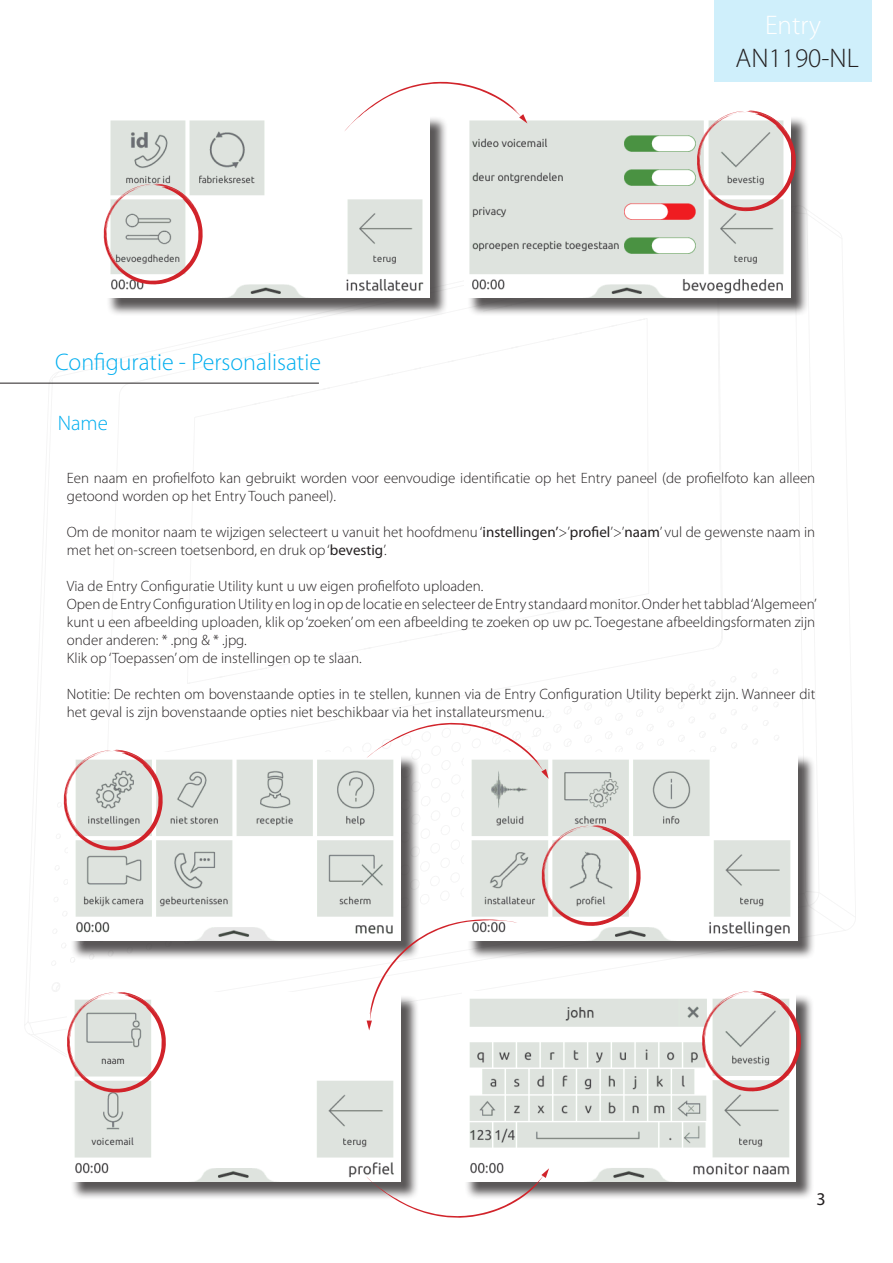
<style>
.page{position:relative;width:893px;height:1263px;background:#fff}
.page>*{position:absolute;margin:0;border:0;box-sizing:border-box;transform-origin:0 0}
.t1{font:300 27px "Myriad Pro";color:#231f20}
.t2{font:300 27px "Myriad Pro";color:#fff}
.Section_title{font:300 24px "Myriad Pro";color:#00aeef}
.Section_title-2{font:300 21px "Myriad Pro";color:#00aeef}
.t3{font:18px "Myriad Pro";color:#231f20}
.Text_-_9pt_Bold_Tile{font:300 15px/18px "Myriad Pro";color:#231f20}
.s1{font-weight:400}
</style>
<div class="page">
<div style="left:714px;top:0;width:158px;height:81px;background:#cfeffb"></div>
<hr style="left:0;top:383px;width:319px;height:1px;background:#231f20">
<div style="left:467px;top:115px;width:342px;height:202px;background:#231f20;opacity:.75"></div>
<img style="left:467px;top:115px;width:324px;height:183px">
<div style="left:106px;top:115px;width:342px;height:202px;background:#231f20;opacity:.75"></div>
<img style="left:106px;top:115px;width:324px;height:183px">
<div style="left:70px;top:755px;width:349px;height:204px;background:#231f20;opacity:.75"></div>
<img style="left:70px;top:755px;width:295px;height:186px">
<div style="left:467px;top:755px;width:349px;height:204px;background:#231f20;opacity:.75"></div>
<div style="left:70px;top:995px;width:349px;height:205px;background:#231f20;opacity:.75"></div>
<img style="left:70px;top:995px;width:331px;height:186px">
<svg style="left:343px;top:82px;width:184px;height:51px"></svg>
<svg style="left:64px;top:750px;width:99px;height:101px"></svg>
<svg style="left:67px;top:992px;width:99px;height:101px"></svg>
<svg style="left:697px;top:111px;width:99px;height:101px"></svg>
<svg style="left:104px;top:184px;width:99px;height:101px"></svg>
<div style="left:465px;top:994px;width:349px;height:205px;background:#231f20;opacity:.75"></div>
<img style="left:465px;top:1092px;width:330px;height:89px">
<svg style="left:365px;top:681px;width:436px;height:411px"></svg>
<svg style="left:365px;top:1168px;width:184px;height:50px"></svg>
<h1 class="t2" style="left:765px;top:8px;width:58px">Entry</h1>
<p class="Section_title" style="left:55px;top:348px;width:267px">Configuratie - Personalisatie</p>
<p class="Section_title-2" style="left:58px;top:410px;width:52px">Name</p>
<h1 class="t1" style="left:736px;top:41px;width:125px">AN1190-NL</h1>
<p class="Text_-_9pt_Bold_Tile" style="left:67px;top:469px;width:750px">Een naam en profielfoto kan gebruikt worden voor eenvoudige identificatie op het Entry paneel (de profielfoto kan alleen getoond worden op het Entry Touch paneel).</p>
<p class="Text_-_9pt_Bold_Tile" style="left:67px;top:523px;width:750px">Om de monitor naam te wijzigen selecteert u vanuit het hoofdmenu ‘<span class="s1">instellingen’</span>&gt;’<span class="s1">profiel</span>’&gt;’<span class="s1">naam</span>’ vul de gewenste naam in met het on-screen toetsenbord, en druk op ‘<span class="s1">bevestig</span>’.</p>
<p class="Text_-_9pt_Bold_Tile" style="left:67px;top:577px;width:418px">Via de Entry Configuratie Utility kunt u uw eigen profielfoto uploaden.</p>
<p class="Text_-_9pt_Bold_Tile" style="left:67px;top:595px;width:751px;text-align:justify">Open de Entry Configuration Utility en log in op de locatie en selecteer de Entry standaard monitor. Onder het tabblad ‘Algemeen’ kunt u een afbeelding uploaden, klik op ‘zoeken’ om een afbeelding te zoeken op uw pc. Toegestane afbeeldingsformaten zijn onder anderen: * .png &amp; * .jpg.</p>
<p class="Text_-_9pt_Bold_Tile" style="left:67px;top:649px;width:296px">Klik op ‘Toepassen’ om de instellingen op te slaan.</p>
<p class="Text_-_9pt_Bold_Tile" style="left:67px;top:685px;width:750px">Notitie: De rechten om bovenstaande opties in te stellen, kunnen via de Entry Configuration Utility beperkt zijn. Wanneer dit het geval is zijn bovenstaande opties niet beschikbaar via het installateursmenu.</p>
<p class="t3" style="left:816px;top:1187px;width:11px">3</p>
</div>
